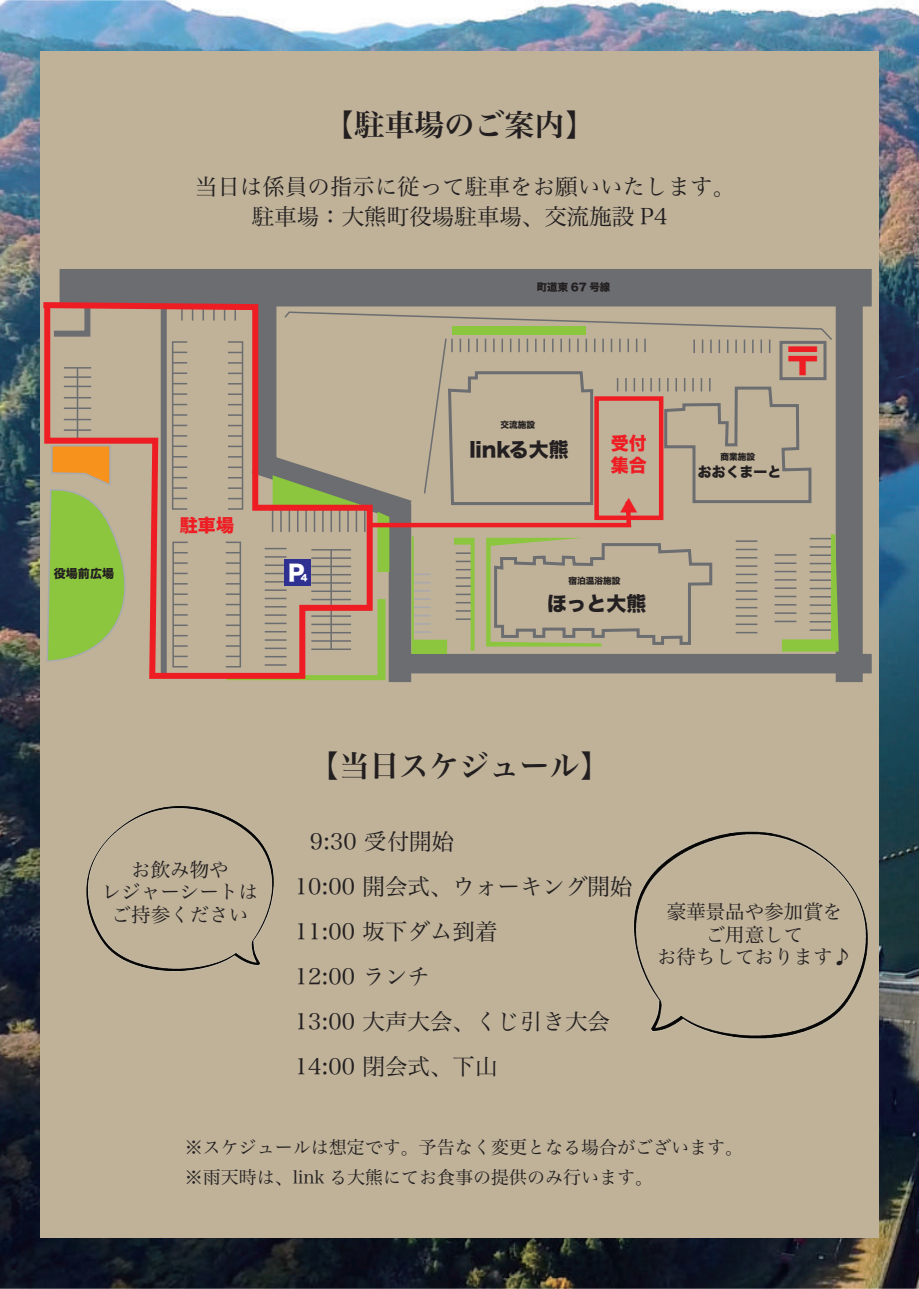
<style>
.page{position:relative;width:919px;height:1289px;background:#fff}
.page>*{position:absolute;margin:0;border:0;box-sizing:border-box;transform-origin:0 0}
.t1{font:34.65px "Hira Kaku Std N W8";color:#ee1d23}
.t2{font:30px "Hira Min Pro W6";color:#231f20}
.t3{font:22.5px/45px "Hira Min Pro W3";color:#231f20;text-align:center}
.t4{font:21.6px "Hira Kaku Std N W8";color:#fff}
.t5{font:19.95px "Hira Kaku Std N W8";color:#231f20}
.t6{font:19.5px/22.5px "Hira Min Pro W3";color:#231f20;text-align:center}
.t7{font:18px/30px "Hira Min Pro W3";color:#231f20}
.t8{font:18px/21.6px "Hira Kaku Std N W8";color:#ee1d23}
.t9{font:800 18px "Koz Go Pr 6 N";color:#ee1d23}
.t10{font:13.8px "Hira Kaku Std N W8";color:#231f20}
.t11{font:12px "Hira Kaku Std N W8";color:#231f20}
.t12{font:10.35px "Hira Kaku Std N W8";color:#231f20}
.t13{font:8.7px "Hira Kaku Std N W8";color:#231f20}
.t14{font:8.7px "Hira Kaku Std N W8";color:#fff}
</style>
<div class="page">
<img style="left:0;top:0;width:918px;height:1288px">
<div style="left:40px;top:51px;width:838px;height:1186px;background:#bfb299"></div>
<div style="left:60px;top:269px;width:811px;height:37px;background:#6c6d70"></div>
<div style="left:835px;top:297px;width:27px;height:385px;background:#6c6d70"></div>
<div style="left:394px;top:654px;width:477px;height:19px;background:#6c6d70"></div>
<svg style="left:37px;top:299px;width:338px;height:383px"></svg>
<img style="left:86px;top:806px;width:188px;height:166px">
<img style="left:633px;top:799px;width:253px;height:271px">
<svg style="left:224px;top:307px;width:614px;height:373px"></svg>
<h2 class="t2" style="left:324px;top:98px;width:271px">【駐車場のご案内】</h2>
<p class="t3" style="left:195px;top:170px;width:541px;line-height:30px">当日は係員の指示に従って駐車をお願いいたします。駐車場：大熊町役場駐車場、交流施設 P4</p>
<p class="t11" style="left:54px;top:567px;width:62px">役場前広場</p>
<p class="t8" style="left:180px;top:515px;width:56px">駐車場</p>
<p class="t4" style="left:288px;top:560px;width:18px">P</p>
<p class="t14" style="left:301px;top:573px;width:8px">4</p>
<p class="t12" style="left:537px;top:282px;width:75px">町道東 67 号線</p>
<p class="t13" style="left:500px;top:420px;width:36px">交流施設</p>
<p class="t5" style="left:469px;top:438px;width:101px">linkる大熊</p>
<p class="t8" style="left:610px;top:433px;width:38px">受付集合</p>
<p class="t9" style="left:637px;top:515px;width:19px;rotate:-180deg">▼</p>
<p class="t13" style="left:568px;top:576px;width:54px">宿泊温浴施設</p>
<p class="t5" style="left:546px;top:592px;width:101px">ほっと大熊</p>
<h1 class="t1" style="left:785px;top:342px;width:36px">〒</h1>
<p class="t13" style="left:720px;top:452px;width:36px">商業施設</p>
<p class="t10" style="left:698px;top:464px;width:85px">おおくまーと</p>
<p class="t6" style="left:102px;top:856px;width:157px">お飲み物や<br>レジャーシートはご持参ください</p>
<h2 class="t2" style="left:309px;top:738px;width:301px">【当日スケジュール】</h2>
<p class="t3" style="left:295px;top:816px;width:339px;text-align:left;text-indent:15px">9:30 受付開始<br>10:00 開会式、ウォーキング開始<br>11:00 坂下ダム到着<br>12:00 ランチ<br>13:00 大声大会、くじ引き大会<br>14:00 閉会式、下山</p>
<p class="t6" style="left:657px;top:899px;width:196px">豪華景品や参加賞をご用意して<br>お待ちしております♪</p>
<p class="t7" style="left:185px;top:1130px;width:559px">※スケジュールは想定です。予告なく変更となる場合がございます。※雨天時は、link る大熊にてお食事の提供のみ行います。</p>
</div>
